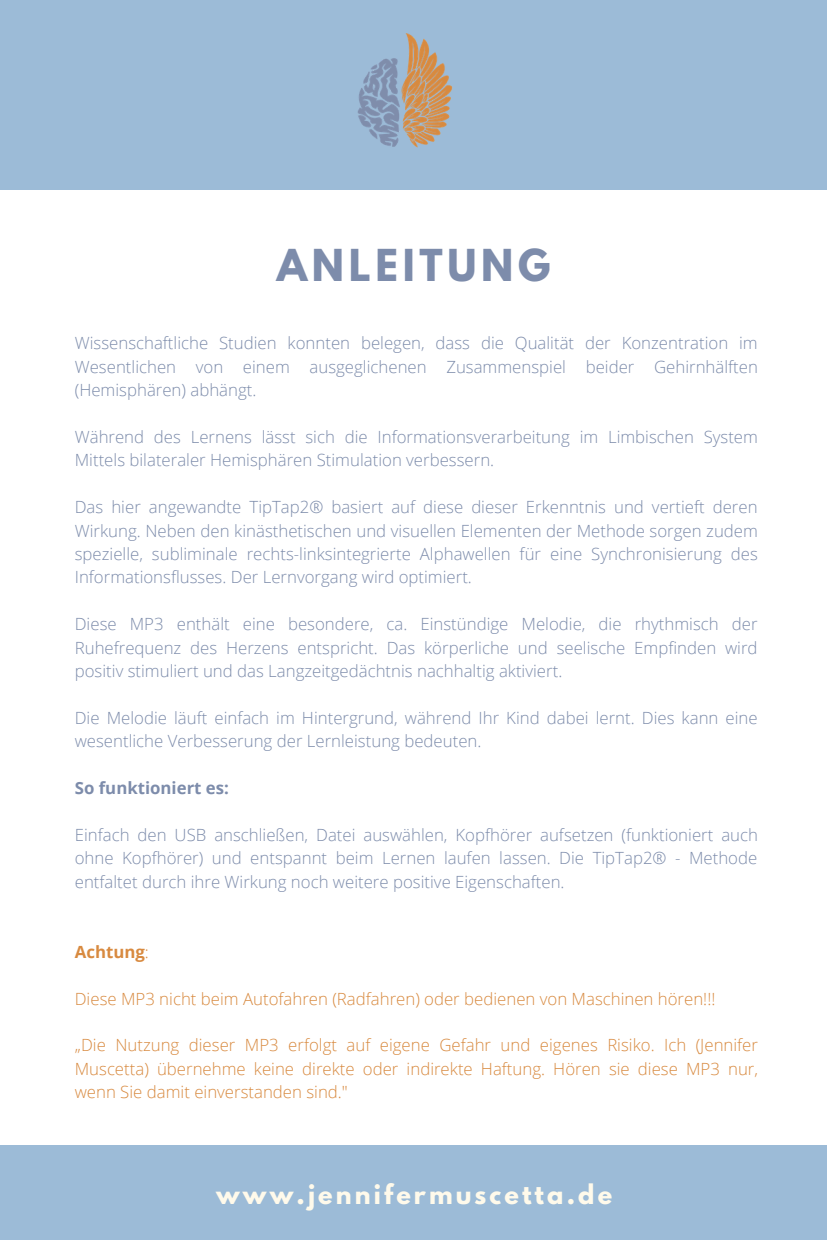
<style>
.page{position:relative;width:827px;height:1240px;background:#9cbbd7}
.page>*{position:absolute;margin:0;border:0;box-sizing:border-box;transform-origin:0 0}
.t1{font:700 39px "League Spartan";letter-spacing:.12em;color:#7d8cab}
.t2{font:700 24px "League Spartan";letter-spacing:.13em;color:#fffaeb}
.t3{font:300 16.8px/23.4px "Open Sans";color:#7d8cab;text-align:justify}
.t4{font:300 16.8px/23.4px "Open Sans";color:#d88a40;text-align:justify}
.t5{font:700 16.8px "Open Sans";color:#7d8cab}
.t6{font:700 16.8px "Open Sans";color:#d88a40}
.s1{font-weight:300}
</style>
<div class="page">
<img style="left:357px;top:33px;width:96px;height:115px">
<div style="left:0;top:190px;width:827px;height:955px;background:#fff"></div>
<p class="t1" style="left:277px;top:245px;width:275px">ANLEITUNG</p>
<p class="t3" style="left:75px;top:331px;width:685px">Wissenschaftliche Studien konnten belegen, dass die Qualität der Konzentration im Wesentlichen von einem ausgeglichenen Zusammenspiel beider Gehirnhälften (Hemisphären) abhängt.</p>
<p class="t3" style="left:75px;top:425px;width:685px">Während des Lernens lässt sich die Informationsverarbeitung im Limbischen System<br>Mittels bilateraler Hemisphären Stimulation verbessern.</p>
<p class="t3" style="left:75px;top:495px;width:685px">Das hier angewandte TipTap2® basiert auf diese dieser Erkenntnis und vertieft deren Wirkung. Neben den kinästhetischen und visuellen Elementen der Methode sorgen zudem spezielle, subliminale rechts-linksintegrierte Alphawellen für eine Synchronisierung des Informationsflusses. Der Lernvorgang wird optimiert.</p>
<p class="t3" style="left:75px;top:612px;width:684px">Diese MP3 enthält eine besondere, ca. Einstündige Melodie, die rhythmisch der Ruhefrequenz des Herzens entspricht. Das körperliche und seelische Empfinden wird positiv stimuliert und das Langzeitgedächtnis nachhaltig aktiviert.</p>
<p class="t3" style="left:75px;top:705px;width:684px">Die Melodie läuft einfach im Hintergrund, während Ihr Kind dabei lernt. Dies kann eine wesentliche Verbesserung der Lernleistung bedeuten.</p>
<p class="t5" style="left:75px;top:776px;width:156px">So funktioniert es:</p>
<p class="t3" style="left:75px;top:822px;width:685px">Einfach den USB anschließen, Datei auswählen, Kopfhörer aufsetzen (funktioniert auch ohne Kopfhörer) und entspannt beim Lernen laufen lassen. Die TipTap2® - Methode entfaltet durch ihre Wirkung noch weitere positive Eigenschaften.</p>
<p class="t6" style="left:75px;top:940px;width:76px">Achtung<span class="s1">:</span></p>
<p class="t4" style="left:75px;top:986px;width:642px">Diese MP3 nicht beim Autofahren (Radfahren) oder bedienen von Maschinen hören!!!</p>
<p class="t4" style="left:75px;top:1033px;width:685px">„Die Nutzung dieser MP3 erfolgt auf eigene Gefahr und eigenes Risiko. Ich (Jennifer Muscetta) übernehme keine direkte oder indirekte Haftung. Hören sie diese MP3 nur, wenn Sie damit einverstanden sind."</p>
<p class="t2" style="left:216px;top:1182px;width:397px">www.jennifermuscetta.de</p>
</div>
